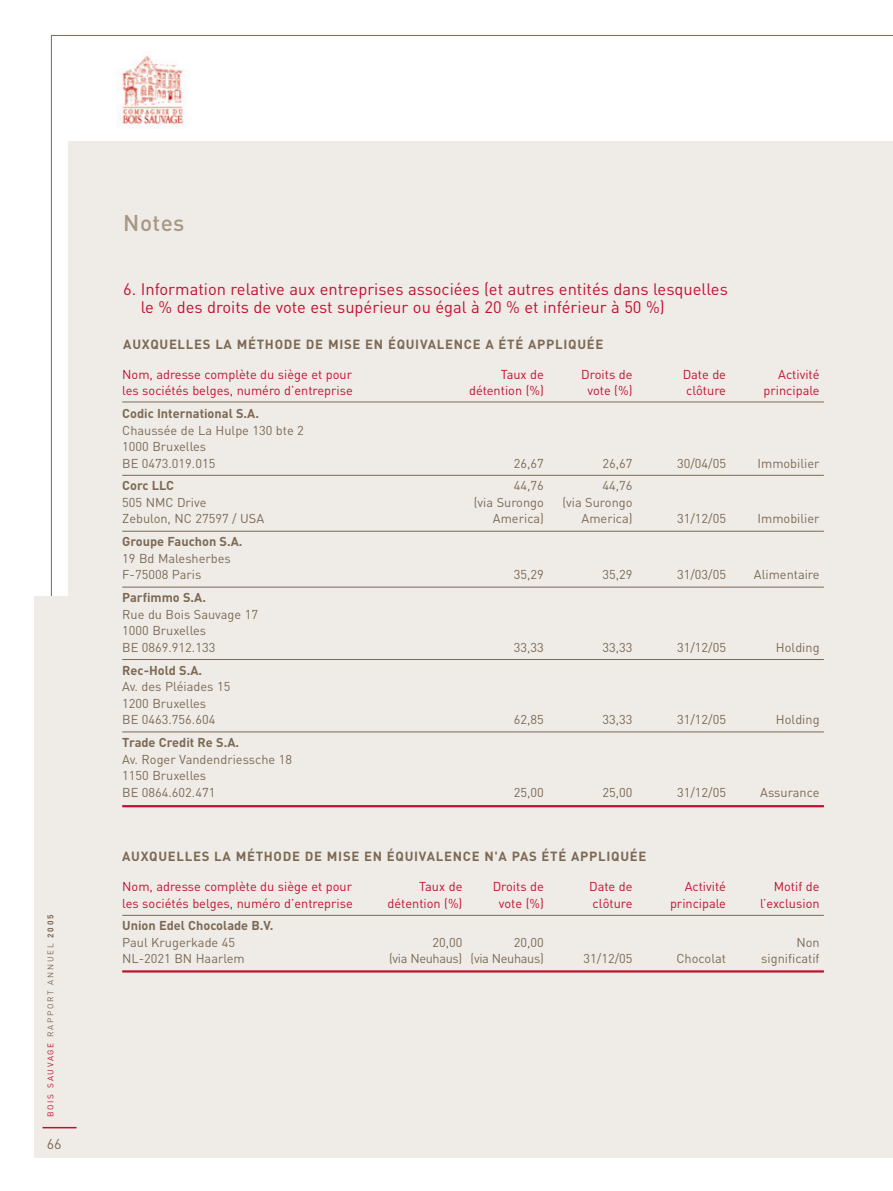
<style>
.page{position:relative;width:893px;height:1191px;background:#fff}
.page>*{position:absolute;margin:0;border:0;box-sizing:border-box;transform-origin:0 0}
.t1{font:500 22.5px "DIN";letter-spacing:.02em;color:#a79785}
.t2{font:16.5px/18.8px "DIN";color:#c3102f}
.t3{font:14.25px "DIN";color:#7c6954}
.t4{font:700 13.2px "DIN";letter-spacing:.055em;color:#7c6954}
.t5{font:12.75px/16.5px "DIN";color:#7c6954}
.t6{font:12.75px "DIN";color:#c3102f}
.t7{font:700 12.75px "DIN";color:#7c6954}
.t8{font:12.75px "DIN";letter-spacing:-.025em;color:#7c6954}
.t9{font:8.25px "DIN";letter-spacing:.21em;color:#7c6954}
.s1{color:#c3102f}
.s2{font-weight:700}
</style>
<div class="page">
<div style="left:34px;top:596px;width:825px;height:562px;background:#efece8"></div>
<div style="left:68px;top:141px;width:825px;height:1017px;background:#efece8"></div>
<img style="left:119px;top:54px;width:65px;height:72px">
<hr style="left:43px;top:1126px;width:34px;height:2px;background:#c3102f">
<hr style="left:122px;top:402px;width:702px;height:1px;background:#7c6954">
<hr style="left:122px;top:475px;width:702px;height:1px;background:#7c6954">
<hr style="left:122px;top:531px;width:702px;height:1px;background:#7c6954">
<hr style="left:122px;top:587px;width:702px;height:1px;background:#7c6954">
<hr style="left:122px;top:659px;width:702px;height:1px;background:#7c6954">
<hr style="left:122px;top:731px;width:702px;height:1px;background:#7c6954">
<hr style="left:122px;top:805px;width:702px;height:2px;background:#c3102f">
<hr style="left:122px;top:915px;width:702px;height:1px;background:#7c6954">
<hr style="left:122px;top:970px;width:702px;height:2px;background:#c3102f">
<p class="t9" style="left:47px;top:1117px;width:204px;rotate:-90deg"><span class="s1">BOIS SAUVAGE</span> RAPPORT ANNUEL <span class="s2">2005</span></p>
<p class="t3" style="left:47px;top:1138px;width:16px">66</p>
<h1 class="t1" style="left:123px;top:215px;width:63px">Notes</h1>
<p class="t2" style="left:141px;top:281px;width:589px;text-indent:-17px">6. Information relative aux entreprises associées (et autres entités dans lesquelles le % des droits de vote est supérieur ou égal à 20 % et inférieur à 50 %)</p>
<p class="t4" style="left:123px;top:340px;width:482px">AUXQUELLES LA MÉTHODE DE MISE EN ÉQUIVALENCE A ÉTÉ APPLIQUÉE</p>
<p class="t6" style="left:122px;top:369px;width:231px">Nom, adresse complète du siège et pour</p>
<p class="t6" style="left:501px;top:369px;width:45px">Taux de</p>
<p class="t6" style="left:581px;top:369px;width:53px">Droits de</p>
<p class="t6" style="left:683px;top:369px;width:45px">Date de</p>
<p class="t6" style="left:778px;top:369px;width:43px">Activité</p>
<p class="t6" style="left:122px;top:386px;width:232px">les sociétés belges, numéro d’entreprise</p>
<p class="t6" style="left:469px;top:386px;width:76px">détention (%)</p>
<p class="t6" style="left:588px;top:386px;width:46px">vote (%)</p>
<p class="t6" style="left:686px;top:386px;width:41px">clôture</p>
<p class="t6" style="left:763px;top:386px;width:58px">principale</p>
<p class="t7" style="left:122px;top:409px;width:138px">Codic International S.A.</p>
<p class="t5" style="left:122px;top:423px;width:183px">Chaussée de La Hulpe 130 bte 2<br>1000 Bruxelles<br>BE 0473.019.015</p>
<p class="t5" style="left:514px;top:456px;width:31px">26,67</p>
<p class="t5" style="left:602px;top:456px;width:31px">26,67</p>
<p class="t5" style="left:677px;top:456px;width:50px">30/04/05</p>
<p class="t5" style="left:757px;top:456px;width:64px">Immobilier</p>
<p class="t7" style="left:122px;top:481px;width:53px">Corc LLC</p>
<p class="t5" style="left:514px;top:479px;width:31px">44,76</p>
<p class="t5" style="left:602px;top:479px;width:31px">44,76</p>
<p class="t5" style="left:122px;top:495px;width:86px">505 NMC Drive</p>
<p class="t5" style="left:474px;top:495px;width:72px">(via Surongo</p>
<p class="t5" style="left:562px;top:495px;width:72px">(via Surongo</p>
<p class="t5" style="left:122px;top:512px;width:143px">Zebulon, NC 27597 / USA</p>
<p class="t5" style="left:493px;top:512px;width:52px">America)</p>
<p class="t5" style="left:582px;top:512px;width:52px">America)</p>
<p class="t5" style="left:677px;top:512px;width:50px">31/12/05</p>
<p class="t5" style="left:758px;top:512px;width:64px">Immobilier</p>
<p class="t7" style="left:122px;top:537px;width:122px">Groupe Fauchon S.A.</p>
<p class="t5" style="left:122px;top:551px;width:110px">19 Bd Malesherbes<br>F-75008 Paris</p>
<p class="t5" style="left:514px;top:568px;width:31px">35,29</p>
<p class="t5" style="left:602px;top:568px;width:31px">35,29</p>
<p class="t5" style="left:677px;top:568px;width:50px">31/03/05</p>
<p class="t5" style="left:754px;top:568px;width:67px">Alimentaire</p>
<p class="t7" style="left:122px;top:593px;width:85px">Parfimmo S.A.</p>
<p class="t5" style="left:122px;top:607px;width:137px">Rue du Bois Sauvage 17<br>1000 Bruxelles<br>BE 0869.912.133</p>
<p class="t7" style="left:122px;top:665px;width:82px">Rec-Hold S.A.</p>
<p class="t5" style="left:122px;top:680px;width:110px">Av. des Pléiades 15<br>1200 Bruxelles<br>BE 0463.756.604</p>
<p class="t7" style="left:122px;top:738px;width:118px">Trade Credit Re S.A.</p>
<p class="t5" style="left:122px;top:752px;width:171px">Av. Roger Vandendriessche 18<br>1150 Bruxelles<br>BE 0864.602.471</p>
<p class="t5" style="left:514px;top:640px;width:31px">33,33</p>
<p class="t5" style="left:602px;top:640px;width:31px">33,33</p>
<p class="t5" style="left:677px;top:640px;width:50px">31/12/05</p>
<p class="t5" style="left:776px;top:640px;width:45px">Holding</p>
<p class="t5" style="left:514px;top:713px;width:31px">62,85</p>
<p class="t5" style="left:602px;top:713px;width:31px">33,33</p>
<p class="t5" style="left:677px;top:713px;width:50px">31/12/05</p>
<p class="t5" style="left:776px;top:713px;width:45px">Holding</p>
<p class="t5" style="left:514px;top:785px;width:31px">25,00</p>
<p class="t5" style="left:602px;top:785px;width:31px">25,00</p>
<p class="t5" style="left:677px;top:785px;width:50px">31/12/05</p>
<p class="t5" style="left:760px;top:785px;width:61px">Assurance</p>
<p class="t4" style="left:122px;top:851px;width:526px">AUXQUELLES LA MÉTHODE DE MISE EN ÉQUIVALENCE N'A PAS ÉTÉ APPLIQUÉE</p>
<p class="t6" style="left:122px;top:882px;width:231px">Nom, adresse complète du siège et pour</p>
<p class="t6" style="left:419px;top:882px;width:45px">Taux de</p>
<p class="t6" style="left:493px;top:882px;width:53px">Droits de</p>
<p class="t6" style="left:589px;top:882px;width:45px">Date de</p>
<p class="t6" style="left:685px;top:882px;width:43px">Activité</p>
<p class="t6" style="left:774px;top:882px;width:47px">Motif de</p>
<p class="t6" style="left:122px;top:898px;width:232px">les sociétés belges, numéro d’entreprise</p>
<p class="t6" style="left:388px;top:898px;width:76px">détention (%)</p>
<p class="t6" style="left:499px;top:898px;width:46px">vote (%)</p>
<p class="t6" style="left:593px;top:898px;width:41px">clôture</p>
<p class="t6" style="left:670px;top:898px;width:58px">principale</p>
<p class="t6" style="left:760px;top:898px;width:61px">l’exclusion</p>
<p class="t7" style="left:122px;top:921px;width:153px">Union Edel Chocolade B.V.</p>
<p class="t5" style="left:122px;top:935px;width:114px">Paul Krugerkade 45</p>
<p class="t5" style="left:432px;top:935px;width:31px">20,00</p>
<p class="t5" style="left:514px;top:935px;width:31px">20,00</p>
<p class="t5" style="left:796px;top:935px;width:25px">Non</p>
<p class="t5" style="left:122px;top:952px;width:124px">NL-2021 BN Haarlem</p>
<p class="t8" style="left:389px;top:954px;width:156px">(via Neuhaus) (via Neuhaus)</p>
<p class="t5" style="left:583px;top:952px;width:50px">31/12/05</p>
<p class="t5" style="left:676px;top:952px;width:51px">Chocolat</p>
<p class="t5" style="left:761px;top:952px;width:60px">significatif</p>
</div>
